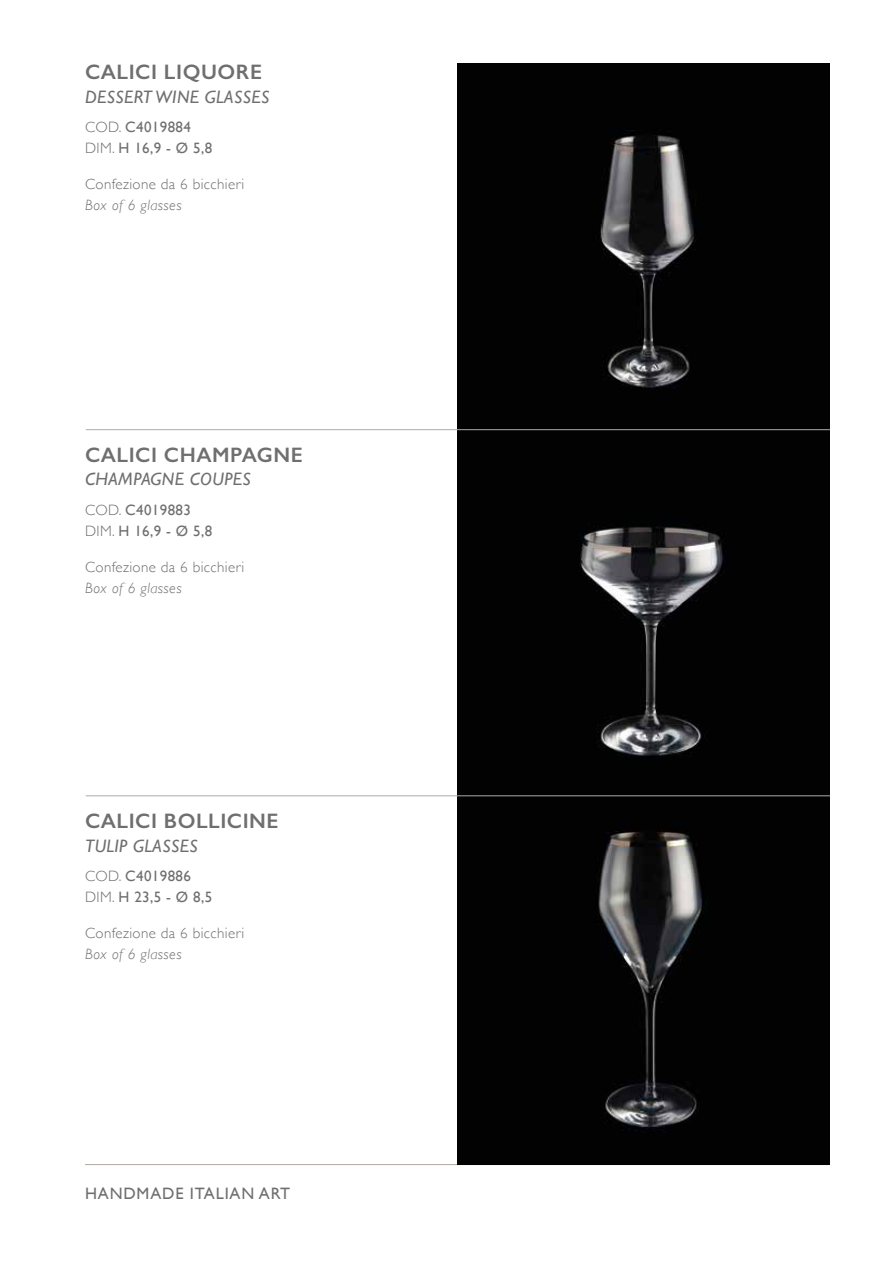
<style>
.page{position:relative;width:893px;height:1263px;background:#fff}
.page>*{position:absolute;margin:0;border:0;box-sizing:border-box;transform-origin:0 0}
.t1{font:600 21px "Gill Sans";letter-spacing:.025em;color:#706f6f}
.t2{font:italic 18px "Gill Sans";letter-spacing:.025em;color:#706f6f}
.t3{font:16.5px "Gill Sans";letter-spacing:.05em;color:#706f6f}
.t4{font:15px/21px "Gill Sans";letter-spacing:.025em;color:#706f6f}
.t5{font:300 15px "Gill Sans";letter-spacing:.025em;color:#706f6f}
.t6{font:italic 300 15px "Gill Sans";letter-spacing:.025em;color:#706f6f}
.s1{font-weight:300}
</style>
<div class="page">
<hr style="left:85px;top:1164px;width:744px;height:1px;background:#b0aaa4">
<img style="left:458px;top:796px;width:372px;height:368px">
<svg style="left:458px;top:430px;width:372px;height:365px;background:#0b0b0c"></svg>
<img style="left:458px;top:64px;width:372px;height:365px">
<hr style="left:86px;top:795px;width:744px;height:1px;background:#b0aaa4">
<hr style="left:86px;top:429px;width:744px;height:1px;background:#b0aaa4">
<h1 class="t1" style="left:85px;top:59px;width:178px">CALICI LIQUORE</h1>
<p class="t2" style="left:85px;top:86px;width:186px">DESSERT WINE GLASSES</p>
<p class="t4" style="left:85px;top:116px;width:129px"><span class="s1">COD.</span> C4019884<br><span class="s1">DIM.</span> H 16,9 - Ø 5,8</p>
<p class="t5" style="left:85px;top:172px;width:161px">Confezione da 6 bicchieri</p>
<p class="t6" style="left:85px;top:197px;width:98px">Box of 6 glasses</p>
<h1 class="t1" style="left:85px;top:442px;width:219px">CALICI CHAMPAGNE</h1>
<p class="t2" style="left:85px;top:469px;width:167px">CHAMPAGNE COUPES</p>
<p class="t4" style="left:85px;top:499px;width:129px"><span class="s1">COD.</span> C4019883<br><span class="s1">DIM.</span> H 16,9 - Ø 5,8</p>
<p class="t5" style="left:85px;top:555px;width:161px">Confezione da 6 bicchieri</p>
<p class="t6" style="left:85px;top:579px;width:98px">Box of 6 glasses</p>
<h1 class="t1" style="left:85px;top:808px;width:195px">CALICI BOLLICINE</h1>
<p class="t2" style="left:85px;top:835px;width:114px">TULIP GLASSES</p>
<p class="t4" style="left:85px;top:865px;width:129px"><span class="s1">COD.</span> C4019886<br><span class="s1">DIM.</span> H 23,5 - Ø 8,5</p>
<p class="t5" style="left:85px;top:921px;width:161px">Confezione da 6 bicchieri</p>
<p class="t6" style="left:85px;top:945px;width:98px">Box of 6 glasses</p>
<p class="t3" style="left:85px;top:1184px;width:207px">HANDMADE ITALIAN ART</p>
</div>
